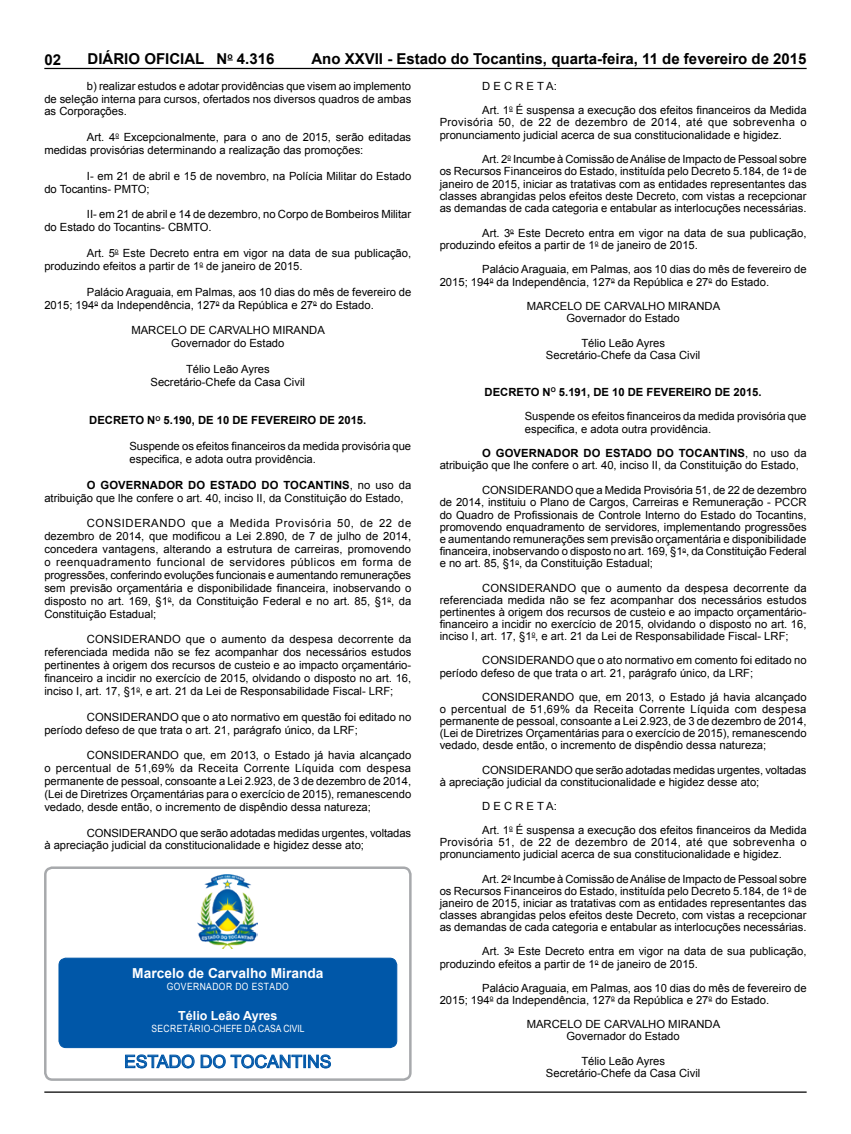
<style>
.page{position:relative;width:851px;height:1134px;background:#fff}
.page>*{position:absolute;margin:0;border:0;box-sizing:border-box;transform-origin:0 0}
.t1{font:17.5px "Arial";color:#0057a8}
.t2{font:700 15px "Arial";color:#000}
.t3{font:700 13.75px "Arial";color:#fff}
.t4{font:700 12.5px "Arial";color:#fff}
.t5{font:11.25px/12.9px "Arial";color:#000}
.t6{font:700 11.25px "Arial";color:#000}
.t7{font:10px "Arial";color:#fff;scale:.85 1}
.t8{font:10px "Arial";letter-spacing:.05em;color:#fff;scale:.85 1}
.t9{font:700 8.75px "Arial";color:#000}
.s1{font-weight:700}
</style>
<div class="page">
<hr style="left:44px;top:68px;width:762px;height:1px;background:#000">
<hr style="left:44px;top:1091px;width:762px;height:2px;background:#000">
<div style="left:44px;top:866px;width:367px;height:215px;border:2px solid #a7a9ac;border-radius:7px"></div>
<svg style="left:125px;top:1054px;width:69px;height:14px"></svg>
<svg style="left:201px;top:1054px;width:24px;height:14px"></svg>
<svg style="left:231px;top:1054px;width:100px;height:14px"></svg>
<div style="left:59px;top:958px;width:338px;height:89px;background:#0057a8;border-radius:7px"></div>
<div style="left:59px;top:958px;width:338px;height:90px;border:1px solid #0057a8;border-radius:7px"></div>
<img style="left:198px;top:874px;width:60px;height:75px">
<h2 class="t2" style="left:88px;top:49px;width:141px">DIÁRIO OFICIAL N</h2>
<h2 class="t2" style="left:311px;top:49px;width:496px">Ano XXVII - Estado do Tocantins, quarta-feira, 11 de fevereiro de 2015</h2>
<h2 class="t2" style="left:45px;top:50px;width:18px">02</h2>
<h2 class="t2" style="left:237px;top:49px;width:39px">4.316</h2>
<p class="t9" style="left:227px;top:50px;width:7px">o</p>
<p class="t5" style="left:44px;top:79px;width:368px;text-align:justify;text-indent:43px">b) realizar estudos e adotar providências que visem ao implemento de seleção interna para cursos, ofertados nos diversos quadros de ambas as Corporações.</p>
<p class="t5" style="left:44px;top:131px;width:368px;text-indent:43px">Art. 4<sup>o</sup> Excepcionalmente, para o ano de 2015, serão editadas medidas provisórias determinando a realização das promoções:</p>
<p class="t5" style="left:44px;top:170px;width:368px;text-indent:43px">I- em 21 de abril e 15 de novembro, na Polícia Militar do Estado do Tocantins- PMTO;</p>
<p class="t5" style="left:44px;top:208px;width:368px;text-indent:43px">II- em 21 de abril e 14 de dezembro, no Corpo de Bombeiros Militar do Estado do Tocantins- CBMTO.</p>
<p class="t5" style="left:44px;top:247px;width:368px;text-indent:43px">Art. 5<sup>o</sup> Este Decreto entra em vigor na data de sua publicação, produzindo efeitos a partir de 1<sup>o</sup> de janeiro de 2015.</p>
<p class="t5" style="left:44px;top:285px;width:368px;text-indent:43px">Palácio Araguaia, em Palmas, aos 10 dias do mês de fevereiro de<br>2015; 194<sup>o</sup> da Independência, 127<sup>o</sup> da República e 27<sup>o</sup> do Estado.</p>
<p class="t5" style="left:131px;top:324px;width:195px;text-align:center">MARCELO DE CARVALHO MIRANDA<br>Governador do Estado</p>
<p class="t5" style="left:150px;top:363px;width:156px;text-align:center">Télio Leão Ayres<br>Secretário-Chefe da Casa Civil</p>
<p class="t6" style="left:89px;top:413px;width:170px">DECRETO N<sup>o</sup> 5.190, de 10 de feve</p>
<p class="t6" style="left:280px;top:413px;width:87px">reiro de 2015.</p>
<p class="t5" style="left:129px;top:440px;width:283px">Suspende os efeitos financeiros da medida provisória que especifica, e adota outra providência.</p>
<p class="t5" style="left:44px;top:479px;width:368px;text-indent:43px"><span class="s1">O GOVERNADOR DO ESTADO DO TOCANTINS</span>, no uso da atribuição que lhe confere o art. 40, inciso II, da Constituição do Estado,</p>
<p class="t5" style="left:44px;top:517px;width:368px;text-align:justify;text-indent:43px">CONSIDERANDO que a Medida Provisória 50, de 22 de dezembro de 2014, que modificou a Lei 2.890, de 7 de julho de 2014, concedera vantagens, alterando a estrutura de carreiras, promovendo o reenquadramento funcional de servidores públicos em forma de progressões, conferindo evoluções funcionais e aumentando remunerações sem previsão orçamentária e disponibilidade financeira, inobservando o disposto no art. 169, §1<sup>o</sup>, da Constituição Federal e no art. 85, §1<sup>o</sup>, da Constituição Estadual;</p>
<p class="t5" style="left:44px;top:633px;width:368px;text-align:justify;text-indent:43px">CONSIDERANDO que o aumento da despesa decorrente da referenciada medida não se fez acompanhar dos necessários estudos pertinentes à origem dos recursos de custeio e ao impacto orçamentário&shy;financeiro a incidir no exercício de 2015, olvidando o disposto no art. 16, inciso I, art. 17, §1<sup>o</sup>, e art. 21 da Lei de Responsabilidade Fiscal- LRF;</p>
<p class="t5" style="left:44px;top:710px;width:368px;text-indent:43px">CONSIDERANDO que o ato normativo em questão foi editado no período defeso de que trata o art. 21, parágrafo único, da LRF;</p>
<p class="t5" style="left:44px;top:749px;width:368px;text-align:justify;text-indent:43px">CONSIDERANDO que, em 2013, o Estado já havia alcançado o percentual de 51,69% da Receita Corrente Líquida com despesa permanente de pessoal, consoante a Lei 2.923, de 3 de dezembro de 2014, (Lei de Diretrizes Orçamentárias para o exercício de 2015), remanescendo vedado, desde então, o incremento de dispêndio dessa natureza;</p>
<p class="t5" style="left:44px;top:826px;width:368px;text-indent:43px">CONSIDERANDO que serão adotadas medidas urgentes, voltadas à apreciação judicial da constitucionalidade e higidez desse ato;</p>
<p class="t3" style="left:132px;top:964px;width:193px">Marcelo de Carvalho Miranda</p>
<p class="t8" style="left:167px;top:980px;width:145px">GOVERNADOR DO ESTADO</p>
<p class="t4" style="left:178px;top:1008px;width:101px">Télio Leão Ayres</p>
<p class="t7" style="left:151px;top:1022px;width:182px">SECRETÁRIO-CHEFE DA CASA CIVIL</p>
<h1 class="t1" style="left:124px;top:1050px;width:209px">ESTADO DO TOCANTINS</h1>
<p class="t5" style="left:482px;top:74px;width:326px;line-height:24.5px">D E C R E T A:<br>Art. 1<sup>o</sup> É suspensa a execução dos efeitos financeiros da Medida</p>
<p class="t5" style="left:439px;top:116px;width:368px;line-height:12.2px">Provisória 50, de 22 de dezembro de 2014, até que sobrevenha o pronunciamento judicial acerca de sua constitucionalidade e higidez.</p>
<p class="t5" style="left:439px;top:153px;width:368px;line-height:12.2px;text-align:justify;text-indent:43px">Art. 2<sup>o</sup> Incumbe à Comissão de Análise de Impacto de Pessoal sobre os Recursos Financeiros do Estado, instituída pelo Decreto 5.184, de 1<sup>o</sup> de janeiro de 2015, iniciar as tratativas com as entidades representantes das classes abrangidas pelos efeitos deste Decreto, com vistas a recepcionar as demandas de cada categoria e entabular as interlocuções necessárias.</p>
<p class="t5" style="left:439px;top:227px;width:368px;line-height:12.2px;text-indent:43px">Art. 3<sup>o</sup> Este Decreto entra em vigor na data de sua publicação, produzindo efeitos a partir de 1<sup>o</sup> de janeiro de 2015.</p>
<p class="t5" style="left:439px;top:263px;width:368px;line-height:12.2px;text-indent:43px">Palácio Araguaia, em Palmas, aos 10 dias do mês de fevereiro de<br>2015; 194<sup>o</sup> da Independência, 127<sup>o</sup> da República e 27<sup>o</sup> do Estado.</p>
<p class="t5" style="left:526px;top:300px;width:195px;line-height:12.2px;text-align:center">MARCELO DE CARVALHO MIRANDA<br>Governador do Estado</p>
<p class="t5" style="left:545px;top:337px;width:156px;line-height:12.2px;text-align:center">Télio Leão Ayres<br>Secretário-Chefe da Casa Civil</p>
<p class="t6" style="left:484px;top:384px;width:170px">DECRETO N<sup>o</sup> 5.191, de 10 de feve</p>
<p class="t6" style="left:675px;top:384px;width:87px">reiro de 2015.</p>
<p class="t5" style="left:524px;top:410px;width:283px;line-height:12.2px">Suspende os efeitos financeiros da medida provisória que especifica, e adota outra providência.</p>
<p class="t5" style="left:439px;top:447px;width:368px;line-height:12.2px;text-indent:43px"><span class="s1">O GOVERNADOR DO ESTADO DO TOCANTINS</span>, no uso da atribuição que lhe confere o art. 40, inciso II, da Constituição do Estado,</p>
<p class="t5" style="left:439px;top:484px;width:368px;line-height:12.2px;text-align:justify;text-indent:43px">CONSIDERANDO que a Medida Provisória 51, de 22 de dezembro de 2014, instituiu o Plano de Cargos, Carreiras e Remuneração - PCCR do Quadro de Profissionais de Controle Interno do Estado do Tocantins, promovendo enquadramento de servidores, implementando progressões e aumentando remunerações sem previsão orçamentária e disponibilidade financeira, inobservando o disposto no art. 169, §1<sup>o</sup>, da Constituição Federal e no art. 85, §1<sup>o</sup>, da Constituição Estadual;</p>
<p class="t5" style="left:439px;top:582px;width:368px;line-height:12.1px;text-align:justify;text-indent:43px">CONSIDERANDO que o aumento da despesa decorrente da referenciada medida não se fez acompanhar dos necessários estudos pertinentes à origem dos recursos de custeio e ao impacto orçamentário&shy;financeiro a incidir no exercício de 2015, olvidando o disposto no art. 16, inciso I, art. 17, §1<sup>o</sup>, e art. 21 da Lei de Responsabilidade Fiscal- LRF;</p>
<p class="t5" style="left:439px;top:654px;width:368px;line-height:12.1px;text-indent:43px">CONSIDERANDO que o ato normativo em comento foi editado no período defeso de que trata o art. 21, parágrafo único, da LRF;</p>
<p class="t5" style="left:439px;top:691px;width:368px;line-height:12.1px;text-align:justify;text-indent:43px">CONSIDERANDO que, em 2013, o Estado já havia alcançado o percentual de 51,69% da Receita Corrente Líquida com despesa permanente de pessoal, consoante a Lei 2.923, de 3 de dezembro de 2014, (Lei de Diretrizes Orçamentárias para o exercício de 2015), remanescendo vedado, desde então, o incremento de dispêndio dessa natureza;</p>
<p class="t5" style="left:439px;top:764px;width:368px;line-height:12.1px;text-indent:43px">CONSIDERANDO que serão adotadas medidas urgentes, voltadas à apreciação judicial da constitucionalidade e higidez desse ato;</p>
<p class="t5" style="left:482px;top:794px;width:326px;line-height:24.2px">D E C R E T A:<br>Art. 1<sup>o</sup> É suspensa a execução dos efeitos financeiros da Medida</p>
<p class="t5" style="left:439px;top:836px;width:368px;line-height:12.1px">Provisória 51, de 22 de dezembro de 2014, até que sobrevenha o pronunciamento judicial acerca de sua constitucionalidade e higidez.</p>
<p class="t5" style="left:439px;top:873px;width:368px;line-height:12.1px;text-align:justify;text-indent:43px">Art. 2<sup>o</sup> Incumbe à Comissão de Análise de Impacto de Pessoal sobre os Recursos Financeiros do Estado, instituída pelo Decreto 5.184, de 1<sup>o</sup> de janeiro de 2015, iniciar as tratativas com as entidades representantes das classes abrangidas pelos efeitos deste Decreto, com vistas a recepcionar as demandas de cada categoria e entabular as interlocuções necessárias.</p>
<p class="t5" style="left:439px;top:945px;width:368px;line-height:12.1px;text-indent:43px">Art. 3<sup>o</sup> Este Decreto entra em vigor na data de sua publicação, produzindo efeitos a partir de 1<sup>o</sup> de janeiro de 2015.</p>
<p class="t5" style="left:439px;top:982px;width:368px;line-height:12.1px;text-indent:43px">Palácio Araguaia, em Palmas, aos 10 dias do mês de fevereiro de<br>2015; 194<sup>o</sup> da Independência, 127<sup>o</sup> da República e 27<sup>o</sup> do Estado.</p>
<p class="t5" style="left:526px;top:1018px;width:195px;line-height:12.2px;text-align:center">MARCELO DE CARVALHO MIRANDA<br>Governador do Estado</p>
<p class="t5" style="left:545px;top:1055px;width:156px;line-height:12.5px;text-align:center">Télio Leão Ayres<br>Secretário-Chefe da Casa Civil</p>
</div>
